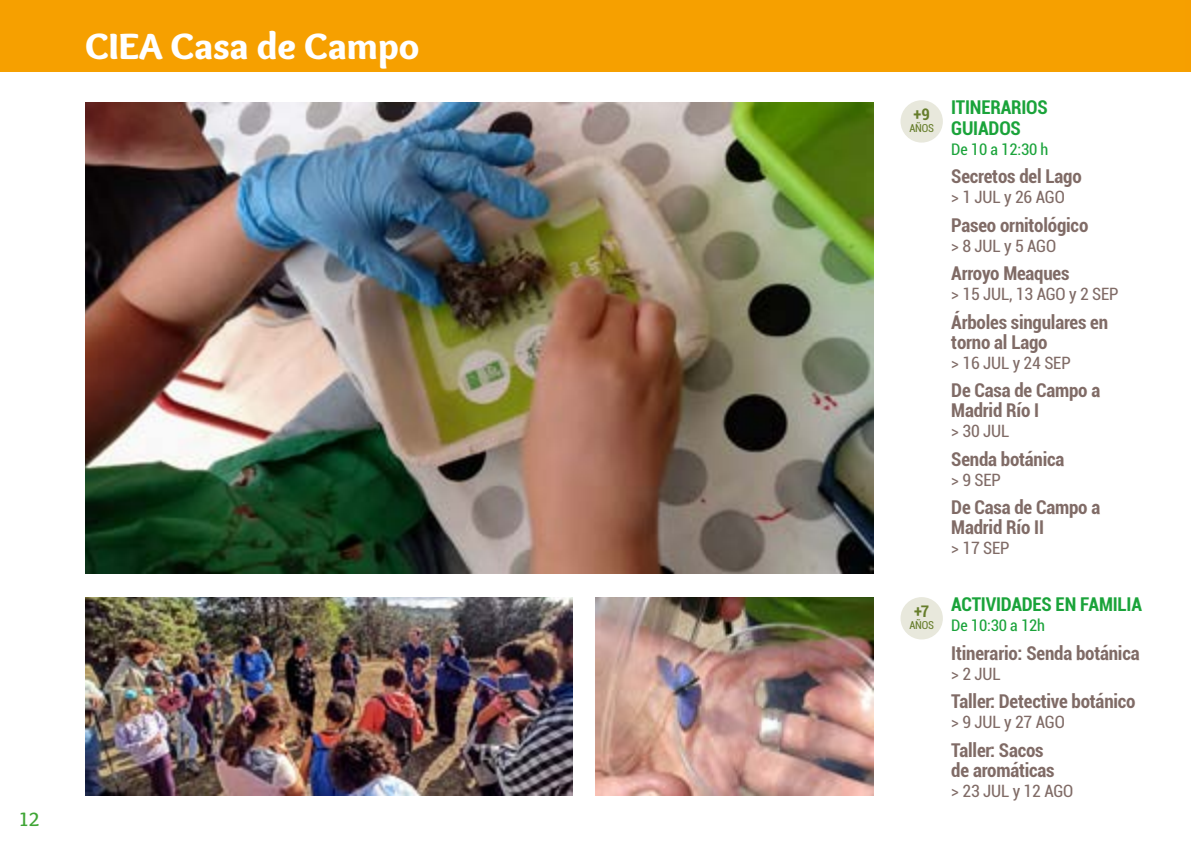
<style>
.page{position:relative;width:1191px;height:851px;background:#fff}
.page>*{position:absolute;margin:0;border:0;box-sizing:border-box;transform-origin:0 0}
.t1{font:900 38px "Overlock";color:#fff}
.t2{font:700 20px "Overlock";color:#3fa535}
.t3{font:700 condensed 19px/20px "Roboto";letter-spacing:-.01em;color:#806b66}
.t4{font:700 condensed 19px/20px "Roboto";letter-spacing:-.01em;color:#1aa33a}
.t5{font:condensed 17px "Roboto";letter-spacing:-.01em;color:#806b66}
.t6{font:condensed 16px "Roboto";letter-spacing:-.01em;color:#1aa33a}
.t7{font:700 condensed 16px "Roboto";color:#667d2b}
.t8{font:condensed 11px "Roboto";letter-spacing:-.02em;color:#667d2b}
</style>
<div class="page">
<div style="left:0;top:0;width:1191px;height:71px;background:#f6a000"></div>
<img style="left:85px;top:102px;width:788px;height:471px">
<img style="left:85px;top:597px;width:488px;height:198px">
<img style="left:595px;top:597px;width:278px;height:198px">
<div style="left:900px;top:100px;width:43px;height:42px;background:#e8e8dc;border-radius:50%"></div>
<div style="left:900px;top:597px;width:43px;height:42px;background:#e8e8dc;border-radius:50%"></div>
<h1 class="t1" style="left:85px;top:22px;width:336px">CIEA Casa de Campo</h1>
<p class="t2" style="left:18px;top:807px;width:23px">12</p>
<p class="t7" style="left:913px;top:103px;width:18px">+9</p>
<p class="t8" style="left:909px;top:121px;width:26px">AÑOS</p>
<p class="t7" style="left:914px;top:600px;width:17px">+7</p>
<p class="t8" style="left:909px;top:617px;width:26px">AÑOS</p>
<p class="t4" style="left:951px;top:97px;width:98px">ITINERARIOS<br>GUIADOS</p>
<p class="t6" style="left:951px;top:138px;width:99px">De 10 a 12:30 h</p>
<p class="t3" style="left:951px;top:165px;width:132px">Secretos del Lago</p>
<p class="t5" style="left:951px;top:185px;width:115px">&gt; 1 JUL y 26 AGO</p>
<p class="t3" style="left:951px;top:214px;width:139px">Paseo ornitológico</p>
<p class="t5" style="left:951px;top:234px;width:106px">&gt; 8 JUL y 5 AGO</p>
<p class="t3" style="left:951px;top:262px;width:120px">Arroyo Meaques</p>
<p class="t5" style="left:951px;top:282px;width:169px">&gt; 15 JUL, 13 AGO y 2 SEP</p>
<p class="t3" style="left:951px;top:311px;width:158px">Árboles singulares en torno al Lago</p>
<p class="t5" style="left:951px;top:351px;width:121px">&gt; 16 JUL y 24 SEP</p>
<p class="t3" style="left:951px;top:379px;width:150px">De Casa de Campo a<br>Madrid Río I</p>
<p class="t5" style="left:951px;top:419px;width:59px">&gt; 30 JUL</p>
<p class="t3" style="left:951px;top:448px;width:115px">Senda botánica</p>
<p class="t5" style="left:951px;top:468px;width:51px">&gt; 9 SEP</p>
<p class="t3" style="left:951px;top:496px;width:150px">De Casa de Campo a<br>Madrid Río II</p>
<p class="t5" style="left:951px;top:536px;width:60px">&gt; 17 SEP</p>
<p class="t4" style="left:951px;top:593px;width:192px">ACTIVIDADES EN FAMILIA</p>
<p class="t6" style="left:951px;top:614px;width:95px">De 10:30 a 12h</p>
<p class="t3" style="left:951px;top:642px;width:190px">Itinerario: Senda botánica</p>
<p class="t5" style="left:951px;top:662px;width:51px">&gt; 2 JUL</p>
<p class="t3" style="left:951px;top:690px;width:186px">Taller: Detective botánico</p>
<p class="t5" style="left:951px;top:710px;width:115px">&gt; 9 JUL y 27 AGO</p>
<p class="t3" style="left:951px;top:739px;width:105px">Taller: Sacos de aromáticas</p>
<p class="t5" style="left:951px;top:779px;width:124px">&gt; 23 JUL y 12 AGO</p>
</div>
